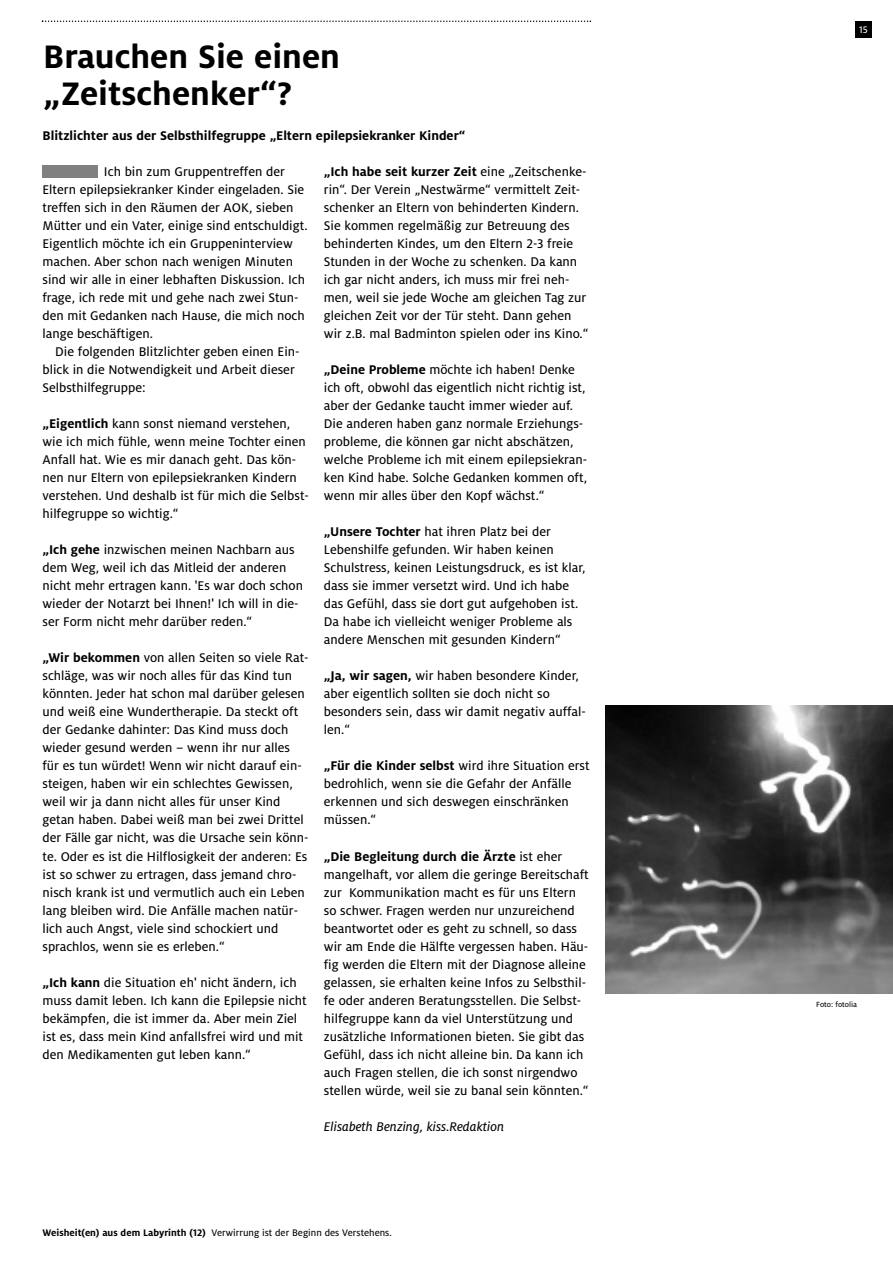
<style>
.page{position:relative;width:893px;height:1263px;background:#fff}
.page>*{position:absolute;margin:0;border:0;box-sizing:border-box;transform-origin:0 0}
.t1{font:700 36px/37.5px "Milo LF";color:#000}
.t2{font:13.95px/18px "Milo LF Text";color:#000}
.t3{font:700 13.95px "Milo LF";color:#000}
.t4{font:italic 13.95px "Milo LF Text";color:#000}
.t5{font:10.5px "Milo LF Text";color:#000}
.t6{font:10.5px "Milo LF Text";color:#fff}
.t7{font:8.25px "Milo LF Text";color:#000}
.s1{font-family:"Milo LF";font-weight:700}
.s2{font-family:"Milo LF Text";font-weight:400}
</style>
<div class="page">
<div style="left:855px;top:21px;width:17px;height:17px;background:#000"></div>
<svg style="left:42px;top:21px;width:549px;height:1px"></svg>
<div style="left:43px;top:165px;width:55px;height:13px;background:#808080"></div>
<img style="left:605px;top:705px;width:288px;height:288px">
<h1 class="t1" style="left:43px;top:40px;width:298px">Brauchen Sie einen „Zeitschenker“?</h1>
<p class="t3" style="left:43px;top:131px;width:424px">Blitzlichter aus der Selbsthilfegruppe „Eltern epilepsiekranker Kinder“</p>
<p class="t2" style="left:43px;top:164px;width:267px;text-indent:61px">Ich bin zum Gruppentreffen der Eltern epilepsiekranker Kinder eingeladen. Sie treffen sich in den Räumen der AOK, sieben Mütter und ein Vater, einige sind entschuldigt.<br>Eigentlich möchte ich ein Gruppeninterview machen. Aber schon nach wenigen Minuten sind wir alle in einer lebhaften Diskussion. Ich frage, ich rede mit und gehe nach zwei Stun&shy;den mit Gedanken nach Hause, die mich noch lange beschäftigen.</p>
<p class="t2" style="left:43px;top:344px;width:259px;text-indent:13px">Die folgenden Blitzlichter geben einen Ein&shy;blick in die Notwendigkeit und Arbeit dieser<br>Selbsthilfegruppe:</p>
<p class="t2" style="left:43px;top:416px;width:268px"><span class="s1">„Eigentlich</span> kann sonst niemand verstehen, wie ich mich fühle, wenn meine Tochter einen Anfall hat. Wie es mir danach geht. Das kön&shy;nen nur Eltern von epilepsiekranken Kindern verstehen. Und deshalb ist für mich die Selbst&shy;hilfegruppe so wichtig.“</p>
<p class="t2" style="left:43px;top:542px;width:262px"><span class="s1">„Ich gehe</span> inzwischen meinen Nachbarn aus dem Weg, weil ich das Mitleid der anderen nicht mehr ertragen kann. 'Es war doch schon wieder der Notarzt bei Ihnen!' Ich will in die&shy;ser Form nicht mehr darüber reden.“</p>
<p class="t2" style="left:43px;top:650px;width:267px"><span class="s1">„Wir bekommen</span> von allen Seiten so viele Rat&shy;schläge, was wir noch alles für das Kind tun könnten. Jeder hat schon mal darüber gelesen und weiß eine Wundertherapie. Da steckt oft der Gedanke dahinter: Das Kind muss doch wieder gesund werden – wenn ihr nur alles für es tun würdet! Wenn wir nicht darauf ein&shy;steigen, haben wir ein schlechtes Gewissen, weil wir ja dann nicht alles für unser Kind getan haben. Dabei weiß man bei zwei Drittel der Fälle gar nicht, was die Ursache sein könn&shy;te. Oder es ist die Hilflosigkeit der anderen: Es ist so schwer zu ertragen, dass jemand chro&shy;nisch krank ist und vermutlich auch ein Leben lang bleiben wird. Die Anfälle machen natür&shy;lich auch Angst, viele sind schockiert und sprachlos, wenn sie es erleben.“</p>
<p class="t2" style="left:43px;top:974px;width:266px"><span class="s1">„Ich kann</span> die Situation eh' nicht ändern, ich muss damit leben. Ich kann die Epilepsie nicht bekämpfen, die ist immer da. Aber mein Ziel ist es, dass mein Kind anfallsfrei wird und mit den Medikamenten gut leben kann.“</p>
<p class="t3" style="left:324px;top:167px;width:264px">„Ich habe seit kurzer Zeit <span class="s2">eine „Zeitschenke-</span></p>
<p class="t2" style="left:324px;top:182px;width:266px">rin“. Der Verein „Nestwärme“ vermittelt Zeit&shy;schenker an Eltern von behinderten Kindern.<br>Sie kommen regelmäßig zur Betreuung des behinderten Kindes, um den Eltern 2-3 freie Stunden in der Woche zu schenken. Da kann ich gar nicht anders, ich muss mir frei neh&shy;men, weil sie jede Woche am gleichen Tag zur gleichen Zeit vor der Tür steht. Dann gehen wir z.B. mal Badminton spielen oder ins Kino.“</p>
<p class="t2" style="left:324px;top:362px;width:265px"><span class="s1">„Deine Probleme</span> möchte ich haben! Denke ich oft, obwohl das eigentlich nicht richtig ist, aber der Gedanke taucht immer wieder auf.<br>Die anderen haben ganz normale Erziehungs&shy;probleme, die können gar nicht abschätzen, welche Probleme ich mit einem epilepsiekran&shy;ken Kind habe. Solche Gedanken kommen oft, wenn mir alles über den Kopf wächst.“</p>
<p class="t2" style="left:324px;top:524px;width:263px"><span class="s1">„Unsere Tochter</span> hat ihren Platz bei der Lebenshilfe gefunden. Wir haben keinen Schulstress, keinen Leistungsdruck, es ist klar, dass sie immer versetzt wird. Und ich habe das Gefühl, dass sie dort gut aufgehoben ist.<br>Da habe ich vielleicht weniger Probleme als andere Menschen mit gesunden Kindern“</p>
<p class="t2" style="left:324px;top:668px;width:263px"><span class="s1">„Ja, wir sagen,</span> wir haben besondere Kinder, aber eigentlich sollten sie doch nicht so besonders sein, dass wir damit negativ auffal&shy;len.“</p>
<p class="t2" style="left:324px;top:758px;width:267px"><span class="s1">„Für die Kinder selbst</span> wird ihre Situation erst bedrohlich, wenn sie die Gefahr der Anfälle erkennen und sich deswegen einschränken müssen.“</p>
<p class="t3" style="left:324px;top:851px;width:240px">„Die Begleitung durch die Ärzte <span class="s2">ist eher</span></p>
<p class="t2" style="left:324px;top:866px;width:266px">mangelhaft, vor allem die geringe Bereitschaft zur Kommunikation macht es für uns Eltern so schwer. Fragen werden nur unzureichend beantwortet oder es geht zu schnell, so dass wir am Ende die Hälfte vergessen haben. Häu&shy;fig werden die Eltern mit der Diagnose alleine gelassen, sie erhalten keine Infos zu Selbsthil&shy;fe oder anderen Beratungsstellen. Die Selbst&shy;hilfegruppe kann da viel Unterstützung und zusätzliche Informationen bieten. Sie gibt das Gefühl, dass ich nicht alleine bin. Da kann ich auch Fragen stellen, die ich sonst nirgendwo stellen würde, weil sie zu banal sein könnten.“</p>
<p class="t4" style="left:324px;top:1121px;width:182px">Elisabeth Benzing, kiss.Redaktion</p>
<p class="t5" style="left:43px;top:1228px;width:351px"><span class="s1">Weisheit(en) aus dem Labyrinth (12)</span> Verwirrung ist der Beginn des Verstehens.</p>
<p class="t6" style="left:859px;top:25px;width:10px">15</p>
<p class="t7" style="left:816px;top:1001px;width:42px">Foto: fotolia</p>
</div>
